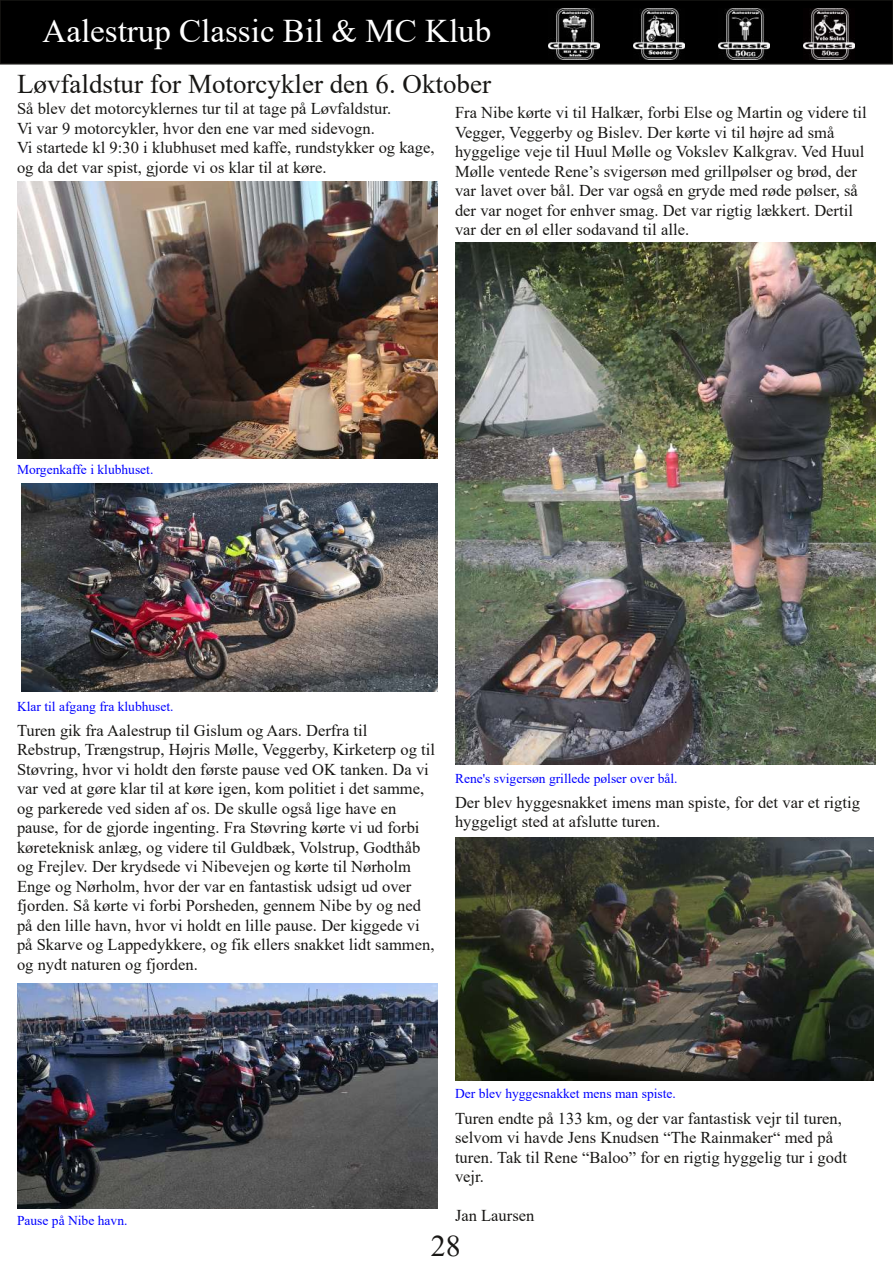
<style>
.page{position:relative;width:893px;height:1263px;background:#fff}
.page>*{position:absolute;margin:0;border:0;box-sizing:border-box;transform-origin:0 0}
.t1{font:33px "Times New Roman";color:#fff}
.t2{font:30px "Times New Roman";color:#181715}
.t3{font:27px "Times New Roman";color:#181715}
.t4{font:16.5px/19.5px "Times New Roman";color:#181715}
.t5{font:13.5px "Times New Roman";color:#00f}
</style>
<div class="page">
<div style="left:0;top:0;width:893px;height:64px;background:#000"></div>
<div style="left:0;top:0;width:893px;height:65px;border:2px solid #181715"></div>
<img style="left:804px;top:9px;width:50px;height:51px">
<img style="left:719px;top:9px;width:50px;height:51px">
<img style="left:634px;top:9px;width:50px;height:51px">
<img style="left:549px;top:9px;width:50px;height:51px">
<img style="left:455px;top:243px;width:421px;height:522px">
<img style="left:455px;top:838px;width:419px;height:243px">
<img style="left:17px;top:182px;width:421px;height:276px">
<img style="left:21px;top:484px;width:417px;height:208px">
<img style="left:17px;top:984px;width:421px;height:224px">
<h1 class="t1" style="left:43px;top:8px;width:450px">Aalestrup Classic Bil &amp; MC Klub</h1>
<h3 class="t3" style="left:17px;top:65px;width:475px">Løvfaldstur for Motorcykler den 6. Oktober</h3>
<p class="t4" style="left:17px;top:98px;width:419px">Så blev det motorcyklernes tur til at tage på Løvfaldstur.<br>Vi var 9 motorcykler, hvor den ene var med sidevogn.<br>Vi startede kl 9:30 i klubhuset med kaffe, rundstykker og kage, og da det var spist, gjorde vi os klar til at køre.</p>
<p class="t4" style="left:455px;top:103px;width:413px">Fra Nibe kørte vi til Halkær, forbi Else og Martin og videre til Vegger, Veggerby og Bislev. Der kørte vi til højre ad små hyggelige veje til Huul Mølle og Vokslev Kalkgrav. Ved Huul Mølle ventede Rene’s svigersøn med grillpølser og brød, der var lavet over bål. Der var også en gryde med røde pølser, så der var noget for enhver smag. Det var rigtig lækkert. Dertil var der en øl eller sodavand til alle.</p>
<p class="t5" style="left:17px;top:460px;width:138px">Morgenkaffe i klubhuset.</p>
<p class="t5" style="left:17px;top:697px;width:158px">Klar til afgang fra klubhuset.</p>
<p class="t4" style="left:17px;top:720px;width:419px">Turen gik fra Aalestrup til Gislum og Aars. Derfra til Rebstrup, Trængstrup, Højris Mølle, Veggerby, Kirketerp og til Støvring, hvor vi holdt den første pause ved OK tanken. Da vi var ved at gøre klar til at køre igen, kom politiet i det samme, og parkerede ved siden af os. De skulle også lige have en pause, for de gjorde ingenting. Fra Støvring kørte vi ud forbi køreteknisk anlæg, og videre til Guldbæk, Volstrup, Godthåb og Frejlev. Der krydsede vi Nibevejen og kørte til Nørholm Enge og Nørholm, hvor der var en fantastisk udsigt ud over fjorden. Så kørte vi forbi Porsheden, gennem Nibe by og ned på den lille havn, hvor vi holdt en lille pause. Der kiggede vi på Skarve og Lappedykkere, og fik ellers snakket lidt sammen, og nydt naturen og fjorden.</p>
<p class="t5" style="left:455px;top:768px;width:224px">Rene's svigersøn grillede pølser over bål.</p>
<p class="t4" style="left:455px;top:792px;width:407px">Der blev hyggesnakket imens man spiste, for det var et rigtig hyggeligt sted at afslutte turen.</p>
<p class="t5" style="left:17px;top:1211px;width:112px">Pause på Nibe havn.</p>
<p class="t5" style="left:455px;top:1084px;width:222px">Der blev hyggesnakket mens man spiste.</p>
<p class="t4" style="left:455px;top:1108px;width:393px">Turen endte på 133 km, og der var fantastisk vejr til turen, selvom vi havde Jens Knudsen “The Rainmaker“ med på turen. Tak til Rene “Baloo” for en rigtig hyggelig tur i godt vejr.</p>
<p class="t4" style="left:455px;top:1205px;width:81px">Jan Laursen</p>
<h2 class="t2" style="left:431px;top:1224px;width:31px">28</h2>
</div>
